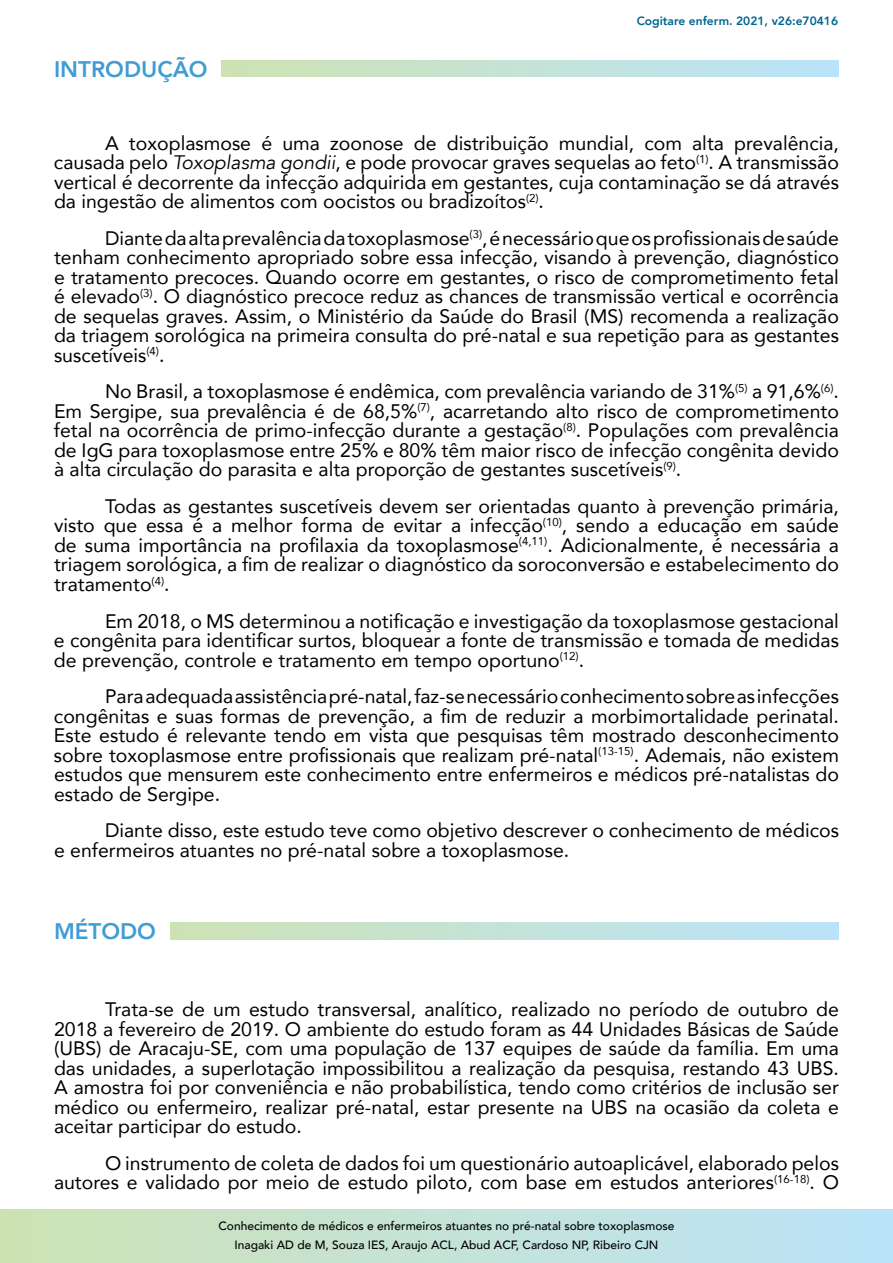
<style>
.page{position:relative;width:893px;height:1263px;background:#fff}
.page>*{position:absolute;margin:0;border:0;box-sizing:border-box;transform-origin:0 0}
.t1{font:800 22.5px "Avenir";color:#409cd4}
.t2{font:19.5px/19.5px "Avenir";color:#000;text-align:justify}
.t3{font:500 12px/18.6px "Avenir";color:#000;text-align:center}
.t4{font:800 12px "Avenir";color:#00658f}
.s1{font-style:italic}
</style>
<div class="page">
<div style="left:221px;top:60px;width:618px;height:17px;background:linear-gradient(to right,#cee2b3,#bae3fb)"></div>
<div style="left:170px;top:923px;width:669px;height:16px;background:linear-gradient(to right,#cee2b5,#bae3fb)"></div>
<svg style="left:0;top:1209px;width:893px;height:54px;background:#c4e2d6"></svg>
<p class="t1" style="left:54px;top:51px;width:155px">INTRODUÇÃO</p>
<p class="t4" style="left:637px;top:12px;width:203px">Cogitare enferm. 2021, v26:e70416</p>
<p class="t2" style="left:54px;top:133px;width:786px;text-indent:51px">A toxoplasmose é uma zoonose de distribuição mundial, com alta prevalência, causada pelo <span class="s1">Toxoplasma gondii</span>, e pode provocar graves sequelas ao feto<sup>(1)</sup>. A transmissão vertical é decorrente da infecção adquirida em gestantes, cuja contaminação se dá através da ingestão de alimentos com oocistos ou bradizoítos<sup>(2)</sup>.</p>
<p class="t2" style="left:54px;top:228px;width:786px;text-indent:51px">Diante da alta prevalência da toxoplasmose<sup>(3)</sup>, é necessário que os profissionais de saúde tenham conhecimento apropriado sobre essa infecção, visando à prevenção, diagnóstico e tratamento precoces. Quando ocorre em gestantes, o risco de comprometimento fetal é elevado<sup>(3)</sup>. O diagnóstico precoce reduz as chances de transmissão vertical e ocorrência de sequelas graves. Assim, o Ministério da Saúde do Brasil (MS) recomenda a realização da triagem sorológica na primeira consulta do pré-natal e sua repetição para as gestantes suscetíveis<sup>(4)</sup>.</p>
<p class="t2" style="left:54px;top:381px;width:786px;text-indent:51px">No Brasil, a toxoplasmose é endêmica, com prevalência variando de 31%<sup>(5)</sup> a 91,6%<sup>(6)</sup>.<br>Em Sergipe, sua prevalência é de 68,5%<sup>(7)</sup>, acarretando alto risco de comprometimento fetal na ocorrência de primo-infecção durante a gestação<sup>(8)</sup>. Populações com prevalência de IgG para toxoplasmose entre 25% e 80% têm maior risco de infecção congênita devido à alta circulação do parasita e alta proporção de gestantes suscetíveis<sup>(9)</sup>.</p>
<p class="t2" style="left:54px;top:496px;width:786px;text-indent:51px">Todas as gestantes suscetíveis devem ser orientadas quanto à prevenção primária, visto que essa é a melhor forma de evitar a infecção<sup>(10)</sup>, sendo a educação em saúde de suma importância na profilaxia da toxoplasmose<sup>(4,11)</sup>. Adicionalmente, é necessária a triagem sorológica, a fim de realizar o diagnóstico da soroconversão e estabelecimento do tratamento<sup>(4)</sup>.</p>
<p class="t2" style="left:54px;top:610px;width:786px;text-indent:51px">Em 2018, o MS determinou a notificação e investigação da toxoplasmose gestacional e congênita para identificar surtos, bloquear a fonte de transmissão e tomada de medidas de prevenção, controle e tratamento em tempo oportuno<sup>(12)</sup>.</p>
<p class="t2" style="left:54px;top:686px;width:786px;text-indent:51px">Para adequada assistência pré-natal, faz-se necessário conhecimento sobre as infecções congênitas e suas formas de prevenção, a fim de reduzir a morbimortalidade perinatal.<br>Este estudo é relevante tendo em vista que pesquisas têm mostrado desconhecimento sobre toxoplasmose entre profissionais que realizam pré-natal<sup>(13-15)</sup>. Ademais, não existem estudos que mensurem este conhecimento entre enfermeiros e médicos pré-natalistas do estado de Sergipe.</p>
<p class="t2" style="left:54px;top:820px;width:786px;text-indent:51px">Diante disso, este estudo teve como objetivo descrever o conhecimento de médicos e enfermeiros atuantes no pré-natal sobre a toxoplasmose.</p>
<p class="t1" style="left:54px;top:914px;width:104px">MÉTODO</p>
<p class="t2" style="left:54px;top:999px;width:786px;text-indent:51px">Trata-se de um estudo transversal, analítico, realizado no período de outubro de 2018 a fevereiro de 2019. O ambiente do estudo foram as 44 Unidades Básicas de Saúde (UBS) de Aracaju-SE, com uma população de 137 equipes de saúde da família. Em uma das unidades, a superlotação impossibilitou a realização da pesquisa, restando 43 UBS.<br>A amostra foi por conveniência e não probabilística, tendo como critérios de inclusão ser médico ou enfermeiro, realizar pré-natal, estar presente na UBS na ocasião da coleta e aceitar participar do estudo.</p>
<p class="t2" style="left:54px;top:1153px;width:786px;text-align:right">O instrumento de coleta de dados foi um questionário autoaplicável, elaborado pelos autores e validado por meio de estudo piloto, com base em estudos anteriores<sup>(16-18)</sup>. O</p>
<p class="t3" style="left:218px;top:1216px;width:458px">Conhecimento de médicos e enfermeiros atuantes no pré-natal sobre toxoplasmose<br>Inagaki AD de M, Souza IES, Araujo ACL, Abud ACF, Cardoso NP, Ribeiro CJN</p>
</div>
